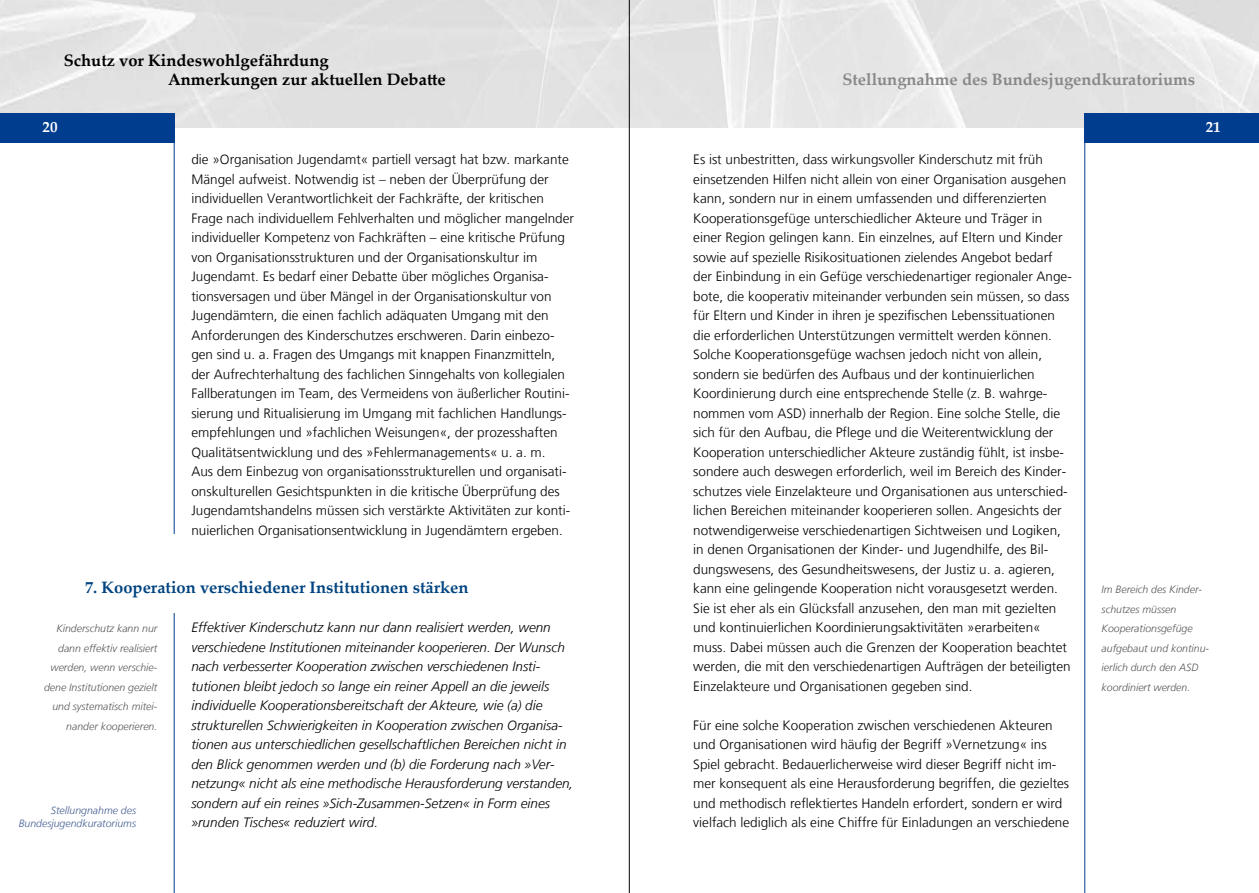
<style>
.page{position:relative;width:1259px;height:893px;background:#fff}
.page>*{position:absolute;margin:0;border:0;box-sizing:border-box;transform-origin:0 0}
.t1{font:700 16.5px/19.5px "Palatino Linotype";color:#000}
.t2{font:700 16.5px "Palatino Linotype";color:#004480}
.t3{font:700 16.5px "Palatino Linotype";color:#878889}
.t4{font:700 15px "Palatino Linotype";color:#fff}
.t5{font:300 13.5px/19.5px "Frutiger LT";color:#000}
.t6{font:italic 300 13.5px/19.5px "Frutiger LT";color:#000}
.t7{font:italic 300 10.5px/19.5px "Frutiger LT";color:#58585a;text-align:right}
.t8{font:italic 300 10.5px/13.5px "Frutiger LT";color:#465f93;text-align:right}
</style>
<div class="page">
<img style="left:0;top:0;width:1259px;height:127px">
<hr style="left:174px;top:119px;width:1px;height:774px;background:#003d8f">
<div style="left:0;top:113px;width:174px;height:29px;background:#003d8f"></div>
<hr style="left:1084px;top:118px;width:1px;height:775px;background:#003d8f">
<div style="left:1084px;top:113px;width:175px;height:29px;background:#003d8f"></div>
<div style="left:0;top:535px;width:302px;height:78px;background:#fff"></div>
<hr style="left:629px;top:0;width:1px;height:893px;background:#000">
<p class="t1" style="left:168px;top:50px;width:279px;text-indent:-104px">Schutz vor Kindeswohlgefährdung<br>Anmerkungen zur aktuellen Debatte</p>
<p class="t3" style="left:842px;top:68px;width:354px">Stellungnahme des Bundesjugendkuratoriums</p>
<p class="t4" style="left:43px;top:116px;width:16px">20</p>
<p class="t4" style="left:1205px;top:116px;width:16px">21</p>
<p class="t5" style="left:191px;top:150px;width:384px">die »Organisation Jugendamt« partiell versagt hat bzw. markante Mängel aufweist. Notwendig ist – neben der Überprüfung der individuellen Verantwortlichkeit der Fachkräfte, der kritischen Frage nach individuellem Fehlverhalten und möglicher mangelnder individueller Kompetenz von Fachkräften – eine kritische Prüfung von Organisationsstrukturen und der Organisationskultur im Jugendamt. Es bedarf einer Debatte über mögliches Organisa&shy;tionsversagen und über Mängel in der Organisationskultur von Jugendämtern, die einen fachlich adäquaten Umgang mit den Anforderungen des Kinderschutzes erschweren. Darin einbezo&shy;gen sind u. a. Fragen des Umgangs mit knappen Finanzmitteln, der Aufrechterhaltung des fachlichen Sinngehalts von kollegialen Fallberatungen im Team, des Vermeidens von äußerlicher Routini&shy;sierung und Ritualisierung im Umgang mit fachlichen Handlungs&shy;empfehlungen und »fachlichen Weisungen«, der prozesshaften Qualitätsentwicklung und des »Fehlermanagements« u. a. m.<br>Aus dem Einbezug von organisationsstrukturellen und organisati&shy;onskulturellen Gesichtspunkten in die kritische Überprüfung des Jugendamtshandelns müssen sich verstärkte Aktivitäten zur konti&shy;nuierlichen Organisationsentwicklung in Jugendämtern ergeben.</p>
<p class="t5" style="left:693px;top:150px;width:380px">Es ist unbestritten, dass wirkungsvoller Kinderschutz mit früh einsetzenden Hilfen nicht allein von einer Organisation ausgehen kann, sondern nur in einem umfassenden und differenzierten Kooperationsgefüge unterschiedlicher Akteure und Träger in einer Region gelingen kann. Ein einzelnes, auf Eltern und Kinder sowie auf spezielle Risikosituationen zielendes Angebot bedarf der Einbindung in ein Gefüge verschiedenartiger regionaler Ange&shy;bote, die kooperativ miteinander verbunden sein müssen, so dass für Eltern und Kinder in ihren je spezifischen Lebenssituationen die erforderlichen Unterstützungen vermittelt werden können.<br>Solche Kooperationsgefüge wachsen jedoch nicht von allein, sondern sie bedürfen des Aufbaus und der kontinuierlichen Koordinierung durch eine entsprechende Stelle (z. B. wahrge&shy;nommen vom ASD) innerhalb der Region. Eine solche Stelle, die sich für den Aufbau, die Pflege und die Weiterentwicklung der Kooperation unterschiedlicher Akteure zuständig fühlt, ist insbe&shy;sondere auch deswegen erforderlich, weil im Bereich des Kinder&shy;schutzes viele Einzelakteure und Organisationen aus unterschied&shy;lichen Bereichen miteinander kooperieren sollen. Angesichts der notwendigerweise verschiedenartigen Sichtweisen und Logiken, in denen Organisationen der Kinder- und Jugendhilfe, des Bil&shy;dungswesens, des Gesundheitswesens, der Justiz u. a. agieren, kann eine gelingende Kooperation nicht vorausgesetzt werden.<br>Sie ist eher als ein Glücksfall anzusehen, den man mit gezielten und kontinuierlichen Koordinierungsaktivitäten »erarbeiten« muss. Dabei müssen auch die Grenzen der Kooperation beachtet werden, die mit den verschiedenartigen Aufträgen der beteiligten Einzelakteure und Organisationen gegeben sind.</p>
<p class="t5" style="left:693px;top:715px;width:377px">Für eine solche Kooperation zwischen verschiedenen Akteuren und Organisationen wird häufig der Begriff »Vernetzung« ins Spiel gebracht. Bedauerlicherweise wird dieser Begriff nicht im&shy;mer konsequent als eine Herausforderung begriffen, die gezieltes und methodisch reflektiertes Handeln erfordert, sondern er wird vielfach lediglich als eine Chiffre für Einladungen an verschiedene</p>
<p class="t2" style="left:85px;top:575px;width:385px">7. Kooperation verschiedener Institutionen stärken</p>
<p class="t7" style="left:44px;top:619px;width:115px">Kinderschutz kann nur dann effektiv realisiert werden, wenn verschie&shy;dene Institutionen gezielt und systematisch mitei&shy;nander kooperieren.</p>
<p class="t7" style="left:1101px;top:580px;width:109px;text-align:left">Im Bereich des Kinder&shy;schutzes müssen<br>Kooperationsgefüge aufgebaut und kontinu&shy;ierlich durch den ASD koordiniert werden.</p>
<p class="t6" style="left:191px;top:618px;width:383px">Effektiver Kinderschutz kann nur dann realisiert werden, wenn verschiedene Institutionen miteinander kooperieren. Der Wunsch nach verbesserter Kooperation zwischen verschiedenen Insti&shy;tutionen bleibt jedoch so lange ein reiner Appell an die jeweils individuelle Kooperationsbereitschaft der Akteure, wie (a) die strukturellen Schwierigkeiten in Kooperation zwischen Organisa&shy;tionen aus unterschiedlichen gesellschaftlichen Bereichen nicht in den Blick genommen werden und (b) die Forderung nach »Ver&shy;netzung« nicht als eine methodische Herausforderung verstanden, sondern auf ein reines »Sich-Zusammen-Setzen« in Form eines »runden Tisches« reduziert wird.</p>
<p class="t8" style="left:19px;top:803px;width:119px">Stellungnahme des<br>Bundesjugendkuratoriums</p>
</div>
